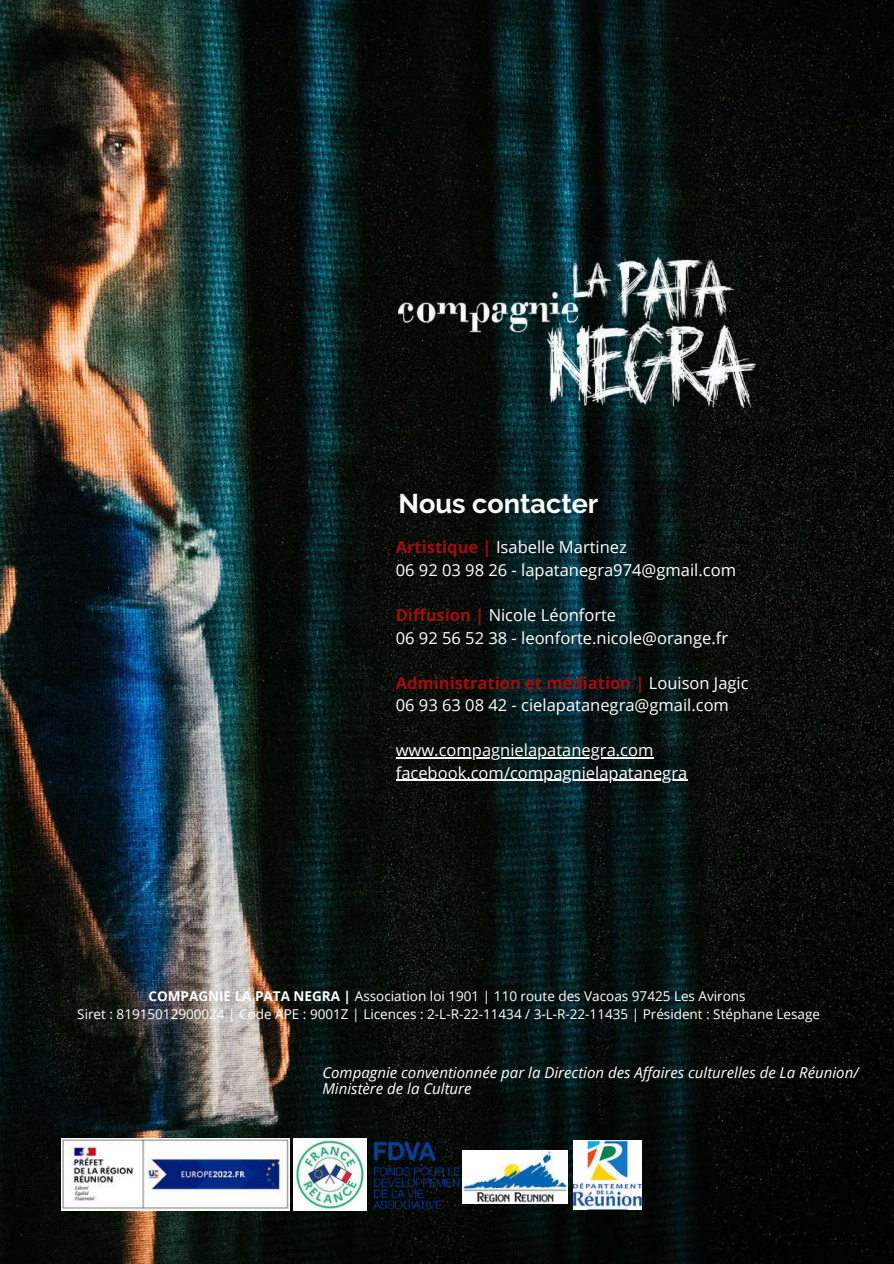
<style>
.page{position:relative;width:894px;height:1264px;background:#fff}
.page>*{position:absolute;margin:0;border:0;box-sizing:border-box;transform-origin:0 0}
.t1{font:700 27px "Raleway";color:#fff}
.t2{font:16.5px/22.5px "Open Sans";color:#fff}
.t3{font:italic 15px/15.8px "Open Sans";color:#fff}
.t4{font:13.5px/18px "Open Sans";color:#fff;text-align:center}
.s1{font-weight:700;color:#a10d0d}
.s2{font-weight:700}
</style>
<div class="page">
<img style="left:0;top:0;width:893px;height:1263px">
<img style="left:398px;top:257px;width:357px;height:150px">
<img style="left:61px;top:1138px;width:228px;height:72px">
<img style="left:293px;top:1138px;width:73px;height:72px">
<img style="left:372px;top:1141px;width:93px;height:67px">
<img style="left:463px;top:1150px;width:104px;height:53px">
<img style="left:573px;top:1140px;width:68px;height:69px">
<hr style="left:395px;top:757px;width:258px;height:1px;background:#fff">
<hr style="left:395px;top:780px;width:292px;height:1px;background:#fff">
<h1 class="t1" style="left:398px;top:487px;width:201px">Nous contacter</h1>
<p class="t2" style="left:395px;top:536px;width:341px"><span class="s1">Artistique |</span> Isabelle Martinez<br>06 92 03 98 26 - lapatanegra974@gmail.com</p>
<p class="t2" style="left:395px;top:603px;width:334px"><span class="s1">Diffusion |</span> Nicole Léonforte<br>06 92 56 52 38 - leonforte.nicole@orange.fr</p>
<p class="t2" style="left:395px;top:671px;width:354px"><span class="s1">Administration et médiation |</span> Louison Jagic<br>06 93 63 08 42 - cielapatanegra@gmail.com</p>
<p class="t2" style="left:395px;top:738px;width:293px">www.compagnielapatanegra.com facebook.com/compagnielapatanegra</p>
<p class="t4" style="left:77px;top:987px;width:744px"><span class="s2">COMPAGNIE LA PATA NEGRA |</span> Association loi 1901 | 110 route des Vacoas 97425 Les Avirons<br>Siret : 81915012900024 | Code APE : 9001Z | Licences : 2-L-R-22-11434 / 3-L-R-22-11435 | Président : Stéphane Lesage</p>
<p class="t3" style="left:322px;top:1064px;width:537px">Compagnie conventionnée par la Direction des Affaires culturelles de La Réunion/<br>Ministère de la Culture</p>
</div>
